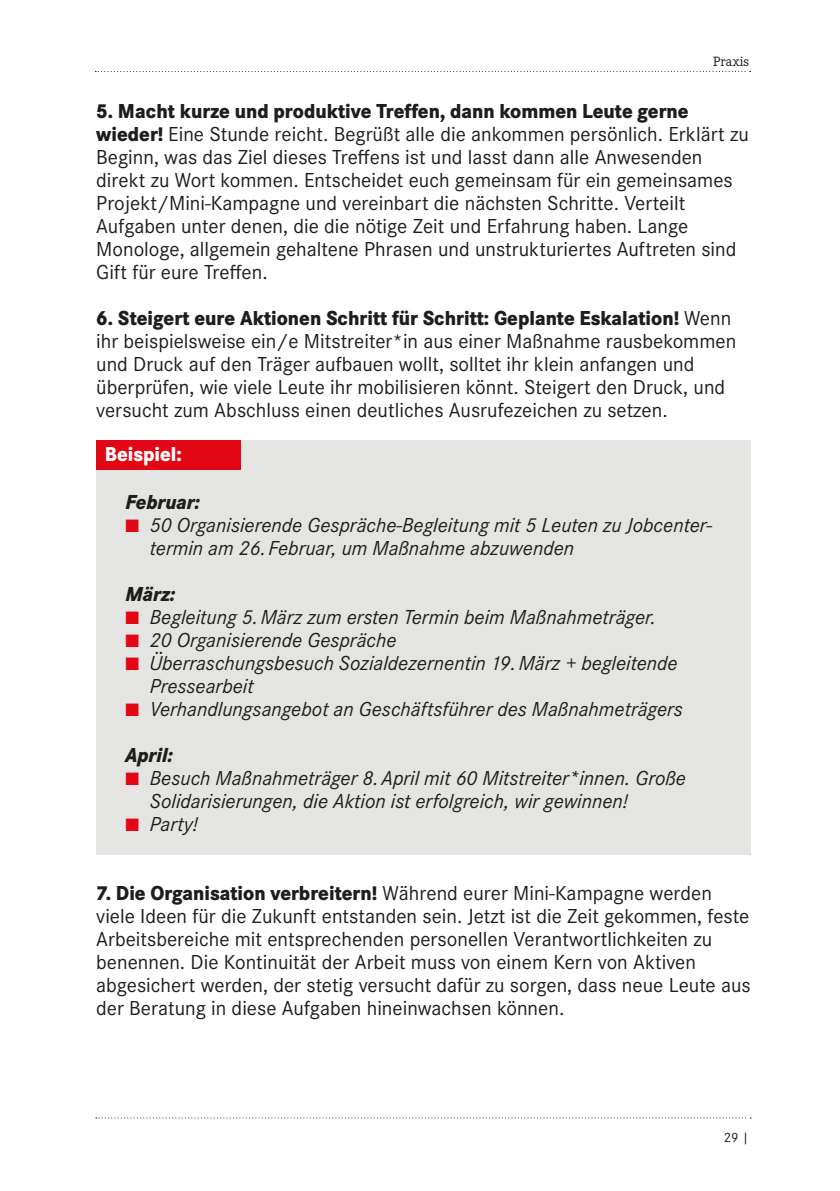
<style>
.page{position:relative;width:840px;height:1191px;background:#fff}
.page>*{position:absolute;margin:0;border:0;box-sizing:border-box;transform-origin:0 0}
.t1{font:21px/23px "Corporate S";color:#1d1d1b}
.t2{font:italic 21px/23px "Corporate S";color:#1d1d1b}
.t3{font:italic 800 21px "Corporate S";color:#1d1d1b;scale:.9 1}
.t4{font:800 21px "Corporate S";color:#fff;scale:.9 1}
.t5{font:14px "Corporate E";color:#1d1d1b}
.t6{font:14px "Corporate S";color:#1d1d1b}
.s1{font-weight:800}
.s2{color:#e30614}
</style>
<div class="page">
<svg style="left:95px;top:71px;width:655px;height:1px"></svg>
<svg style="left:96px;top:1117px;width:654px;height:1px"></svg>
<div style="left:96px;top:440px;width:654px;height:414px;background:#e4e4e3"></div>
<div style="left:96px;top:440px;width:145px;height:30px;background:#e30614"></div>
<p class="t5" style="left:712px;top:54px;width:37px">Praxis</p>
<p class="t1" style="left:96px;top:100px;width:653px"><span class="s1">5. Macht kurze und produktive Treffen, dann kommen Leute gerne wieder!</span> Eine Stunde reicht. Begrüßt alle die ankommen persönlich. Erklärt zu Beginn, was das Ziel dieses Treffens ist und lasst dann alle Anwesenden direkt zu Wort kommen. Entscheidet euch gemeinsam für ein gemeinsames Projekt/Mini-Kampagne und vereinbart die nächsten Schritte. Verteilt Aufgaben unter denen, die die nötige Zeit und Erfahrung haben. Lange Monologe, allgemein gehaltene Phrasen und unstrukturiertes Auftreten sind Gift für eure Treffen.</p>
<p class="t1" style="left:96px;top:307px;width:641px"><span class="s1">6. Steigert eure Aktionen Schritt für Schritt: Geplante Eskalation!</span> Wenn ihr beispielsweise ein/e Mitstreiter*in aus einer Maßnahme rausbekommen und Druck auf den Träger aufbauen wollt, solltet ihr klein anfangen und überprüfen, wie viele Leute ihr mobilisieren könnt. Steigert den Druck, und versucht zum Abschluss einen deutliches Ausrufezeichen zu setzen.</p>
<p class="t4" style="left:105px;top:441px;width:87px">Beispiel:</p>
<p class="t3" style="left:125px;top:489px;width:84px">Februar:</p>
<p class="t2" style="left:150px;top:514px;width:563px;text-indent:-24px"><span class="s2">■</span> 50 Organisierende Gespräche-Begleitung mit 5 Leuten zu Jobcenter&shy;termin am 26. Februar, um Maßnahme abzuwenden</p>
<p class="t3" style="left:125px;top:581px;width:56px">März:</p>
<p class="t2" style="left:125px;top:606px;width:532px"><span class="s2">■</span> Begleitung 5.März zum ersten Termin beim Maßnahmeträger.</p>
<p class="t2" style="left:125px;top:629px;width:272px"><span class="s2">■</span> 20 Organisierende Gespräche</p>
<p class="t2" style="left:150px;top:652px;width:529px;text-indent:-24px"><span class="s2">■</span> Überraschungsbesuch Sozialdezernentin 19.März + begleitende<br>Pressearbeit</p>
<p class="t2" style="left:125px;top:686px;width:558px;line-height:46px"><span class="s2">■</span> Verhandlungsangebot an Geschäftsführer des Maßnahmeträgers<br><span class="s1">April:</span></p>
<p class="t2" style="left:150px;top:767px;width:537px;text-indent:-24px"><span class="s2">■</span> Besuch Maßnahmeträger 8.April mit 60 Mitstreiter*innen. Große<br>Solidarisierungen, die Aktion ist erfolgreich, wir gewinnen!</p>
<p class="t2" style="left:125px;top:813px;width:74px"><span class="s2">■</span> Party!</p>
<p class="t1" style="left:96px;top:882px;width:655px"><span class="s1">7. Die Organisation verbreitern!</span> Während eurer Mini-Kampagne werden viele Ideen für die Zukunft entstanden sein. Jetzt ist die Zeit gekommen, feste Arbeitsbereiche mit entsprechenden personellen Verantwortlichkeiten zu benennen. Die Kontinuität der Arbeit muss von einem Kern von Aktiven abgesichert werden, der stetig versucht dafür zu sorgen, dass neue Leute aus der Beratung in diese Aufgaben hineinwachsen können.</p>
<p class="t6" style="left:723px;top:1129px;width:27px">29 |</p>
</div>
